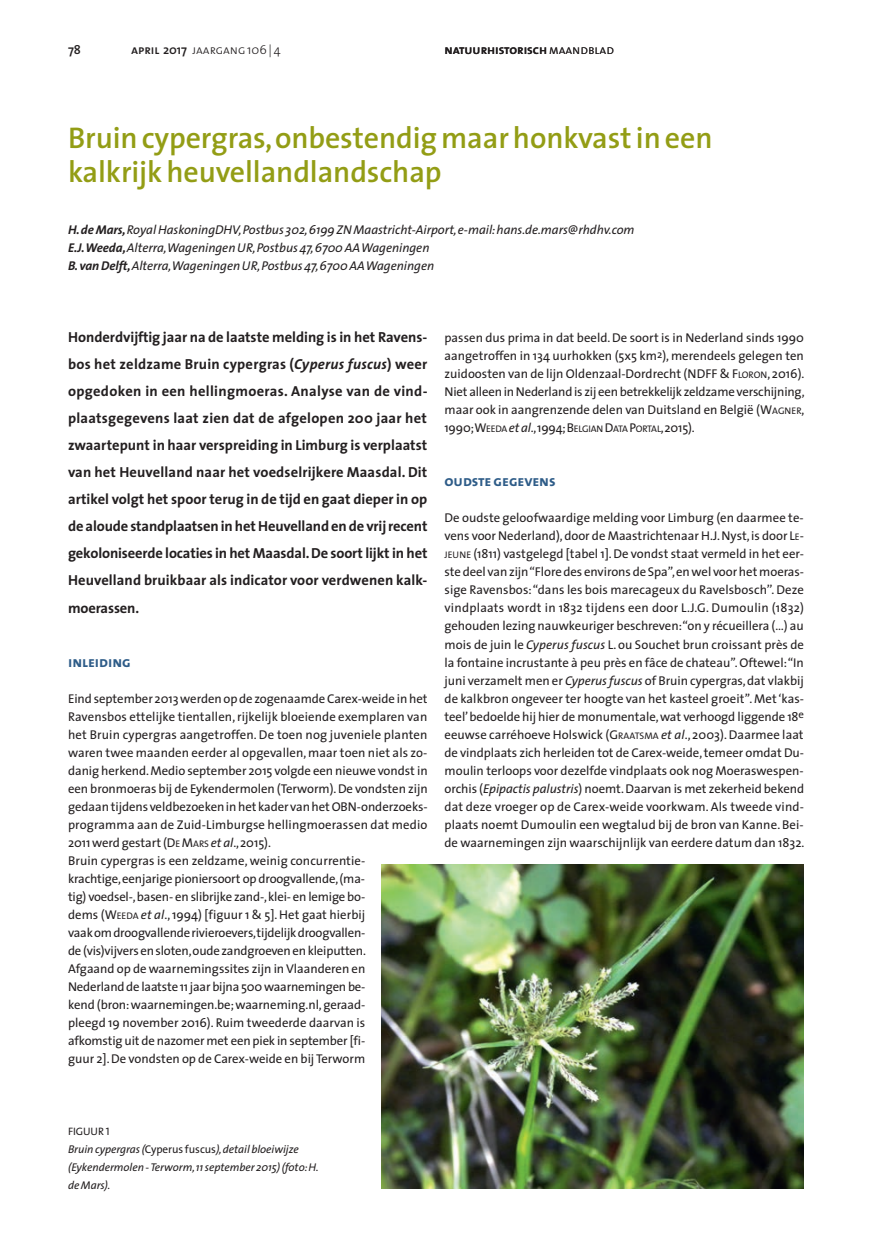
<style>
.page{position:relative;width:872px;height:1234px;background:#fff}
.page>*{position:absolute;margin:0;border:0;box-sizing:border-box;transform-origin:0 0}
.t1{font:600 30px/34.5px "The Sans";letter-spacing:-.005em;color:#939d15}
.t2{font:15px "The Sans Bold Caps";letter-spacing:-.005em;color:#2e5c88}
.t3{font:700 14.55px/27px "The Sans";letter-spacing:.005em;color:#231f20;text-align:justify}
.t4{font:12.75px/18px "The Sans";letter-spacing:-.005em;color:#231f20;text-align:justify}
.t5{font:italic 12.75px/18px "The Sans";letter-spacing:-.005em;color:#231f20}
.t6{font:12.75px "The Sans Semi Bold Caps";letter-spacing:-.005em;color:#231f20}
.t7{font:12.75px "The Sans Light Caps";letter-spacing:-.005em;color:#231f20}
.t8{font:600 12.75px "The Sans";color:#231f20}
.t9{font:italic 11.25px/18px "The Sans";letter-spacing:-.005em;color:#231f20}
.t10{font:10.8px "The Sans Caps";letter-spacing:-.005em;color:#231f20}
.s1{font-family:"The Sans Semi Bold Caps"}
.s2{font-family:"The Sans";font-weight:600}
.s3{font-family:"The Sans";font-weight:300}
.s4{font-family:"The Sans Light Caps"}
.s5{font-weight:700}
.s6{font-style:italic}
.s7{font-style:inherit}
.s8{font-size:9.6px}
.s9{font-style:normal}
</style>
<div class="page">
<img style="left:382px;top:864px;width:422px;height:324px">
<p class="t8" style="left:68px;top:39px;width:14px">78</p>
<p class="t7" style="left:131px;top:39px;width:151px"><span class="s1">april</span> <span class="s2">2017</span> jaargang <span class="s3">106 | 4</span></p>
<p class="t6" style="left:444px;top:39px;width:171px">natuurhistorisch<span class="s4">maandblad</span></p>
<h1 class="t1" style="left:68px;top:120px;width:646px">Bruincypergras,onbestendigmaarhonkvastineen kalkrijkheuvellandlandschap</h1>
<p class="t5" style="left:68px;top:220px;width:568px"><span class="s5">H. de Mars,</span> Royal HaskoningDHV, Postbus 302, 6199 ZN Maastricht-Airport, e-mail: hans.de.mars@rhdhv.com<br><span class="s5">E.J. Weeda,</span> Alterra, Wageningen UR, Postbus 47, 6700 AA Wageningen<br><span class="s5">B. van Delft,</span> Alterra, Wageningen UR, Postbus 47, 6700 AA Wageningen</p>
<p class="t3" style="left:68px;top:323px;width:361px">Honderdvijftig jaar na de laatste melding is in het Ravens&shy;bos het zeldzame Bruin cypergras (<span class="s6">Cyperus fuscus</span>) weer opgedoken in een hellingmoeras. Analyse van de vind&shy;plaatsgegevens laat zien dat de afgelopen 200 jaar het zwaartepunt in haar verspreiding in Limburg is verplaatst van het Heuvelland naar het voedselrijkere Maasdal. Dit artikel volgt het spoor terug in de tijd en gaat dieper in op de aloude standplaatsen in het Heuvelland en de vrij recent gekoloniseerde locaties in het Maasdal. De soort lijkt in het Heuvelland bruikbaar als indicator voor verdwenen kalk&shy;moerassen.</p>
<p class="t2" style="left:68px;top:648px;width:64px">inleiding</p>
<p class="t4" style="left:68px;top:688px;width:361px;text-align:left">Eind september 2013 werden op de zogenaamde Carex-weide in het Ravensbos ettelijke tientallen, rijkelijk bloeiende exemplaren van het Bruin cypergras aangetroffen. De toen nog juveniele planten waren twee maanden eerder al opgevallen, maar toen niet als zo&shy;danig herkend. Medio september 2015 volgde een nieuwe vondst in een bronmoeras bij de Eykendermolen (Terworm). De vondsten zijn gedaan tijdens veldbezoeken in het kader van het OBN-onderzoeks&shy;programma aan de Zuid-Limburgse hellingmoerassen dat medio 2011 werd gestart (<span class="s7">D</span> <span class="s8">E</span> <span class="s7">M</span><span class="s8">ARS</span> <span class="s6">et al</span>., 2015).<br>Bruin cypergras is een zeldzame, weinig concurrentie-<br>krachtige, eenjarige pioniersoort op droogvallende, (ma-<br>tig) voedsel-, basen- en slibrijke zand-, klei- en lemige bo-<br>dems (<span class="s7">W</span><span class="s8">EEDA</span> <span class="s6">et al</span>., 1994) [figuur 1 &amp; 5]. Het gaat hierbij<br>vaak om droogvallende rivieroevers, tijdelijk droogvallen-<br>de (vis)vijvers en sloten, oude zandgroeven en kleiputten.<br>Afgaand op de waarnemingssites zijn in Vlaanderen en<br>Nederland de laatste 11 jaar bijna 500 waarnemingen be-<br>kend (bron: waarnemingen.be; waarneming.nl, geraad-<br>pleegd 19 november 2016). Ruim tweederde daarvan is<br>afkomstig uit de nazomer met een piek in september [fi-<br>guur 2]. De vondsten op de Carex-weide en bij Terworm</p>
<p class="t4" style="left:444px;top:328px;width:362px">passen dus prima in dat beeld. De soort is in Nederland sinds 1990 aangetroffen in 134 uurhokken (5x5 km<sup>2</sup>), merendeels gelegen ten zuidoosten van de lijn Oldenzaal-Dordrecht (NDFF &amp; <span class="s7">F</span><span class="s8">LORON</span><span class="s7">, 2016</span>).<br>Niet alleen in Nederland is zij een betrekkelijk zeldzame verschijning, maar ook in aangrenzende delen van Duitsland en België (<span class="s7">W</span><span class="s8">AGNER</span><span class="s7">, </span>1990; <span class="s7">W</span><span class="s8">EEDA</span> <span class="s6">et al</span>., 1994; <span class="s7">B</span><span class="s8">ELGIAN</span> <span class="s7">D</span><span class="s8">ATA</span> <span class="s7">P</span><span class="s8">ORTAL</span>, 2015).</p>
<p class="t2" style="left:444px;top:468px;width:113px">oudste gegevens</p>
<p class="t4" style="left:444px;top:508px;width:361px">De oudste geloofwaardige melding voor Limburg (en daarmee te&shy;vens voor Nederland), door de Maastrichtenaar H.J. Nyst, is door <span class="s7">L</span><span class="s8">E</span><span class="s7">-</span><span class="s8">JEUNE</span> (1811) vastgelegd [tabel 1]. De vondst staat vermeld in het eer&shy;ste deel van zijn “Flore des environs de Spa”, en wel voor het moeras&shy;sige Ravensbos: “dans les bois marecageux du Ravelsbosch’’. Deze vindplaats wordt in 1832 tijdens een door L.J.G. Dumoulin (1832) gehouden lezing nauwkeuriger beschreven: “on y récueillera (…) au mois de juin le <span class="s6">Cyperus fuscus</span> L. ou Souchet brun croissant près de la fontaine incrustante à peu près en fâce de chateau’’. Oftewel: “In juni verzamelt men er <span class="s6">Cyperus fuscus</span> of Bruin cypergras, dat vlakbij de kalkbron ongeveer ter hoogte van het kasteel groeit’’. Met ‘kas&shy;teel’ bedoelde hij hier de monumentale, wat verhoogd liggende 18<sup>e </sup>eeuwse carréhoeve Holswick (<span class="s7">G</span> <span class="s8">RAATSMA</span> <span class="s6">et al</span>., 2003). Daarmee laat de vindplaats zich herleiden tot de Carex-weide, temeer omdat Du&shy;moulin terloops voor dezelfde vindplaats ook nog Moeraswespen&shy;orchis (<span class="s6">Epipactis palustris</span>) noemt. Daarvan is met zekerheid bekend dat deze vroeger op de Carex-weide voorkwam. Als tweede vind&shy;plaats noemt Dumoulin een wegtalud bij de bron van Kanne. Bei&shy;de waarnemingen zijn waarschijnlijk van eerdere datum dan 1832.</p>
<p class="t10" style="left:68px;top:1121px;width:43px">FIGUUR 1</p>
<p class="t9" style="left:68px;top:1139px;width:252px">Bruin cypergras (<span class="s9">Cyperus fuscus</span>), detail bloeiwijze (Eykendermolen - Terworm, 11 september 2015) (foto: H. de Mars).</p>
</div>
